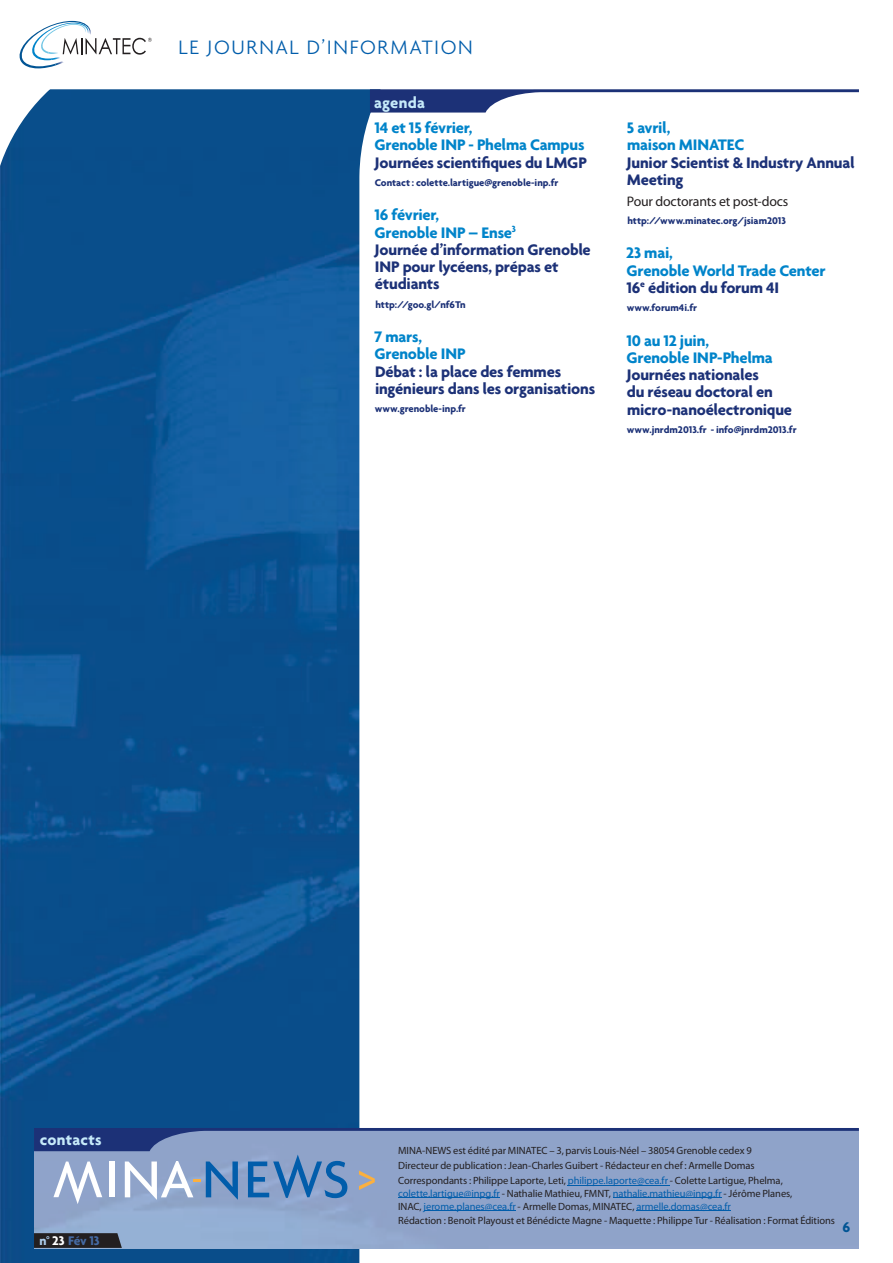
<style>
.page{position:relative;width:893px;height:1263px;background:#fff}
.page>*{position:absolute;margin:0;border:0;box-sizing:border-box;transform-origin:0 0}
.t1{font:300 21px "Agenda";letter-spacing:.075em;color:#015dab}
.t2{font:700 16.5px/17.2px "Agenda";letter-spacing:-.015em;color:#1c3177}
.t3{font:700 16.5px/17.2px "Agenda";letter-spacing:-.015em;color:#0084ca}
.t4{font:700 16.5px "Agenda";letter-spacing:.015em;color:#c6eafa}
.t5{font:700 15px "Agenda";color:#015494}
.t6{font:13.8px "Myriad Pro";letter-spacing:-.015em;color:#231f20}
.t7{font:700 13.5px "Agenda";letter-spacing:-.01em;color:#456aa3}
.t8{font:10.5px/14.9px "Myriad Pro";letter-spacing:-.005em;color:#231f20}
.t9{font:700 10.5px "Agenda";letter-spacing:-.005em;color:#1c3177}
.t10{font:10.5px/12.8px "Myriad Pro";letter-spacing:-.01em;color:#015dab}
.s1{color:#0084ca}
.s2{color:#1c3177}
.s3{color:#accceb}
.s4{color:#fff}
.s5{color:#015dab}
.s6{color:#231f20}
</style>
<div class="page">
<img style="left:0;top:89px;width:381px;height:1174px">
<svg style="left:0;top:89px;width:176px;height:145px;background:#195992"></svg>
<svg style="left:20px;top:21px;width:132px;height:47px"></svg>
<img style="left:34px;top:1204px;width:825px;height:44px">
<svg style="left:34px;top:1128px;width:825px;height:76px;background:#869bc3"></svg>
<hr style="left:568px;top:1185px;width:102px;height:1px;background:#015dab">
<hr style="left:398px;top:1197px;width:102px;height:1px;background:#015dab">
<hr style="left:613px;top:1197px;width:108px;height:1px;background:#015dab">
<hr style="left:424px;top:1210px;width:92px;height:1px;background:#015dab">
<hr style="left:636px;top:1210px;width:95px;height:1px;background:#015dab">
<svg style="left:370px;top:89px;width:489px;height:24px"></svg>
<svg style="left:34px;top:1233px;width:88px;height:15px"></svg>
<h1 class="t1" style="left:179px;top:35px;width:296px">LE JOURNAL D’INFORMATION</h1>
<h2 class="t4" style="left:374px;top:92px;width:53px">agenda</h2>
<h2 class="t3" style="left:374px;top:119px;width:212px">14 et 15 février,<br>Grenoble INP - Phelma Campus</h2>
<h2 class="t2" style="left:375px;top:153px;width:214px">Journées scientifiques du LMGP</h2>
<p class="t9" style="left:375px;top:176px;width:185px">Contact : colette.lartigue@grenoble-inp.fr</p>
<h2 class="t2" style="left:374px;top:206px;width:218px"><span class="s1">16 février,<br>Grenoble INP – Ense</span><sup>3<br></sup>Journée d’information Grenoble<br>INP pour lycéens, prépas et étudiants</h2>
<p class="t9" style="left:375px;top:298px;width:92px">http://goo.gl/nf6Tn</p>
<h2 class="t3" style="left:374px;top:328px;width:93px">7 mars,<br>Grenoble INP</h2>
<h2 class="t2" style="left:375px;top:362px;width:222px">Débat : la place des femmes ingénieurs dans les organisations</h2>
<p class="t9" style="left:375px;top:402px;width:93px">www.grenoble-inp.fr</p>
<h2 class="t3" style="left:627px;top:119px;width:119px">5 avril,<br>maison MINATEC</h2>
<h2 class="t2" style="left:627px;top:153px;width:230px">Junior Scientist &amp; Industry Annual<br>Meeting</h2>
<h3 class="t6" style="left:627px;top:193px;width:163px">Pour doctorants et post-docs</h3>
<p class="t9" style="left:627px;top:214px;width:160px">http://www.minatec.org/jsiam2013</p>
<h2 class="t3" style="left:626px;top:244px;width:201px">23 mai,<br>Grenoble World Trade Center<br><span class="s2">16</span><sup>e</sup> <span class="s2">édition du forum 4I</span></h2>
<p class="t9" style="left:627px;top:302px;width:72px">www.forum4i.fr</p>
<h2 class="t3" style="left:626px;top:331px;width:148px">10 au 12 juin,<br>Grenoble INP-Phelma</h2>
<h2 class="t2" style="left:627px;top:366px;width:167px">Journées nationales<br>du réseau doctoral en micro-nanoélectronique</h2>
<p class="t9" style="left:627px;top:423px;width:171px">www.jnrdm2013.fr - info@jnrdm2013.fr</p>
<h2 class="t4" style="left:40px;top:1129px;width:63px">contacts</h2>
<p class="t7" style="left:39px;top:1232px;width:62px"><span class="s3">n°</span> <span class="s4">23</span> Fév 13</p>
<p class="t8" style="left:398px;top:1143px;width:386px">MINA-NEWS est édité par MINATEC – 3, parvis Louis-Néel – 38054 Grenoble cedex 9<br>Directeur de publication : Jean-Charles Guibert - Rédacteur en chef : Armelle Domas<br>Correspondants : Philippe Laporte, Leti, <span class="s5">philippe.laporte@cea.fr</span> - Colette Lartigue, Phelma,</p>
<p class="t10" style="left:398px;top:1187px;width:396px">colette.lartigue@inpg.fr <span class="s6">- Nathalie Mathieu, FMNT,</span> nathalie.mathieu@inpg.fr <span class="s6">- Jérôme Planes,<br>INAC,</span> jerome.planes@cea.fr <span class="s6">- Armelle Domas, MINATEC,</span> armelle.domas@cea.fr</p>
<p class="t8" style="left:398px;top:1214px;width:438px">Rédaction : Benoît Playoust et Bénédicte Magne - Maquette : Philippe Tur - Réalisation : Format Éditions</p>
<h3 class="t5" style="left:843px;top:1218px;width:9px">6</h3>
<h3 class="t5" style="left:847px;top:1218px;width:9px">6</h3>
</div>
